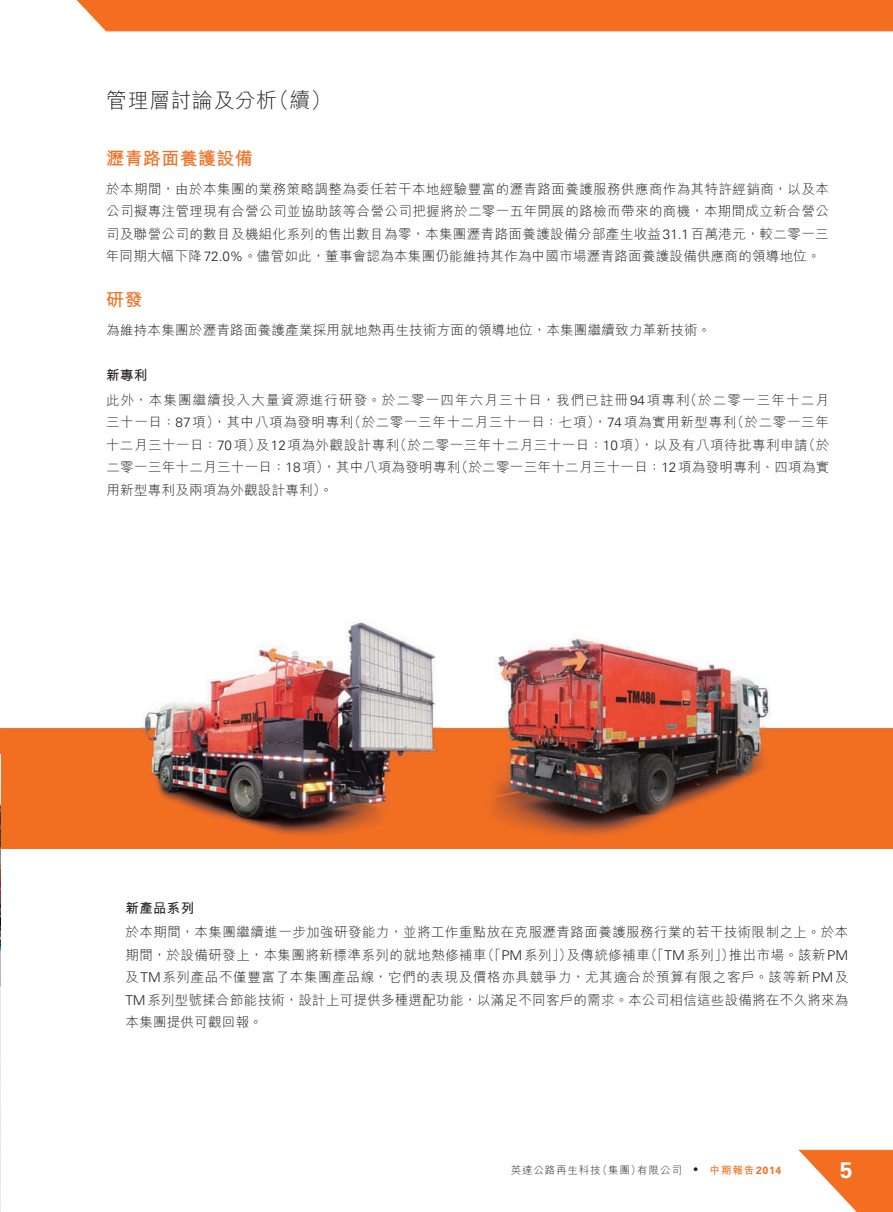
<style>
.page{position:relative;width:893px;height:1212px;background:#fff}
.page>*{position:absolute;margin:0;border:0;box-sizing:border-box;transform-origin:0 0}
.t1{font:700 22.5px "Univers LT Std";color:#fff}
.t2{font:300 21px "M Hei HK";letter-spacing:.02em;color:#231f20}
.t3{font:700 18px "M Hei HK";letter-spacing:.02em;color:#f36e21}
.t4{font:300 13.5px/22.5px "M Hei HK";letter-spacing:.02em;color:#231f20;text-align:justify}
.t5{font:300 13.5px/24.6px "M Hei HK";letter-spacing:.085em;color:#231f20}
.t6{font:700 13.5px "M Hei HK";letter-spacing:.02em;color:#231f20}
.t7{font:300 10.5px "M Hei HK";letter-spacing:.08em;color:#231f20}
.s1{font-family:"Univers LT Std"}
.s2{font-weight:700}
.s3{font-weight:700;color:#f36e21}
.s4{font-family:"Univers LT Std";font-weight:700;color:#f36e21}
</style>
<div class="page">
<svg style="left:799px;top:1150px;width:94px;height:62px"></svg>
<div style="left:76px;top:0;width:817px;height:31px;background:#f36e21"></div>
<img style="left:0;top:985px;width:1px;height:227px">
<img style="left:1px;top:622px;width:892px;height:227px">
<svg style="left:0;top:728px;width:1px;height:26px"></svg>
<img style="left:0;top:754px;width:1px;height:231px">
<h2 class="t2" style="left:106px;top:90px;width:227px">管理層討論及分析（續）</h2>
<h3 class="t3" style="left:106px;top:145px;width:148px">瀝青路面養護設備</h3>
<p class="t4" style="left:106px;top:177px;width:725px">於本期間，由於本集團的業務策略調整為委任若干本地經驗豐富的瀝青路面養護服務供應商作為其特許經銷商，以及本公司擬專注管理現有合營公司並協助該等合營公司把握將於二零一五年開展的路檢而帶來的商機，本期間成立新合營公司及聯營公司的數目及機組化系列的售出數目為零，本集團瀝青路面養護設備分部產生收益<span class="s1">31.1</span>百萬港元，較二零一三年同期大幅下降<span class="s1">72.0%</span>。儘管如此，董事會認為本集團仍能維持其作為中國市場瀝青路面養護設備供應商的領導地位。</p>
<h3 class="t3" style="left:106px;top:287px;width:38px">研發</h3>
<p class="t4" style="left:106px;top:319px;width:606px">為維持本集團於瀝青路面養護產業採用就地熱再生技術方面的領導地位，本集團繼續致力革新技術。</p>
<p class="t5" style="left:106px;top:363px;width:724px"><span class="s2">新專利<br></span>此外，本集團繼續投入大量資源進行研發。於二零一四年六月三十日，我們已註冊<span class="s1">94</span>項專利（於二零一三年十二月</p>
<p class="t4" style="left:106px;top:411px;width:725px">三十一日：<span class="s1">87</span>項），其中八項為發明專利（於二零一三年十二月三十一日：七項），<span class="s1">74</span>項為實用新型專利（於二零一三年十二月三十一日：<span class="s1">70</span>項）及<span class="s1">12</span>項為外觀設計專利（於二零一三年十二月三十一日：<span class="s1">10</span>項），以及有八項待批專利申請（於二零一三年十二月三十一日：<span class="s1">18</span>項），其中八項為發明專利（於二零一三年十二月三十一日：<span class="s1">12</span>項為發明專利、四項為實用新型專利及兩項為外觀設計專利）。</p>
<p class="t6" style="left:126px;top:898px;width:70px">新產品系列</p>
<p class="t4" style="left:125px;top:921px;width:725px">於本期間，本集團繼續進一步加強研發能力，並將工作重點放在克服瀝青路面養護服務行業的若干技術限制之上。於本期間，於設備研發上，本集團將新標準系列的就地熱修補車（「<span class="s1">PM</span>系列」）及傳統修補車（「<span class="s1">TM</span>系列」）推出市場。該新<span class="s1">PM</span>及<span class="s1">TM</span>系列產品不僅豐富了本集團產品線，它們的表現及價格亦具競爭力，尤其適合於預算有限之客戶。該等新<span class="s1">PM</span>及<span class="s1">TM</span>系列型號揉合節能技術，設計上可提供多種選配功能，以滿足不同客戶的需求。本公司相信這些設備將在不久將來為本集團提供可觀回報。</p>
<p class="t7" style="left:511px;top:1164px;width:272px">英達公路再生科技（集團）有限公司 <span class="s1">•</span> <span class="s3">中期報告</span><span class="s4">2014</span></p>
<h1 class="t1" style="left:840px;top:1157px;width:14px">5</h1>
</div>
